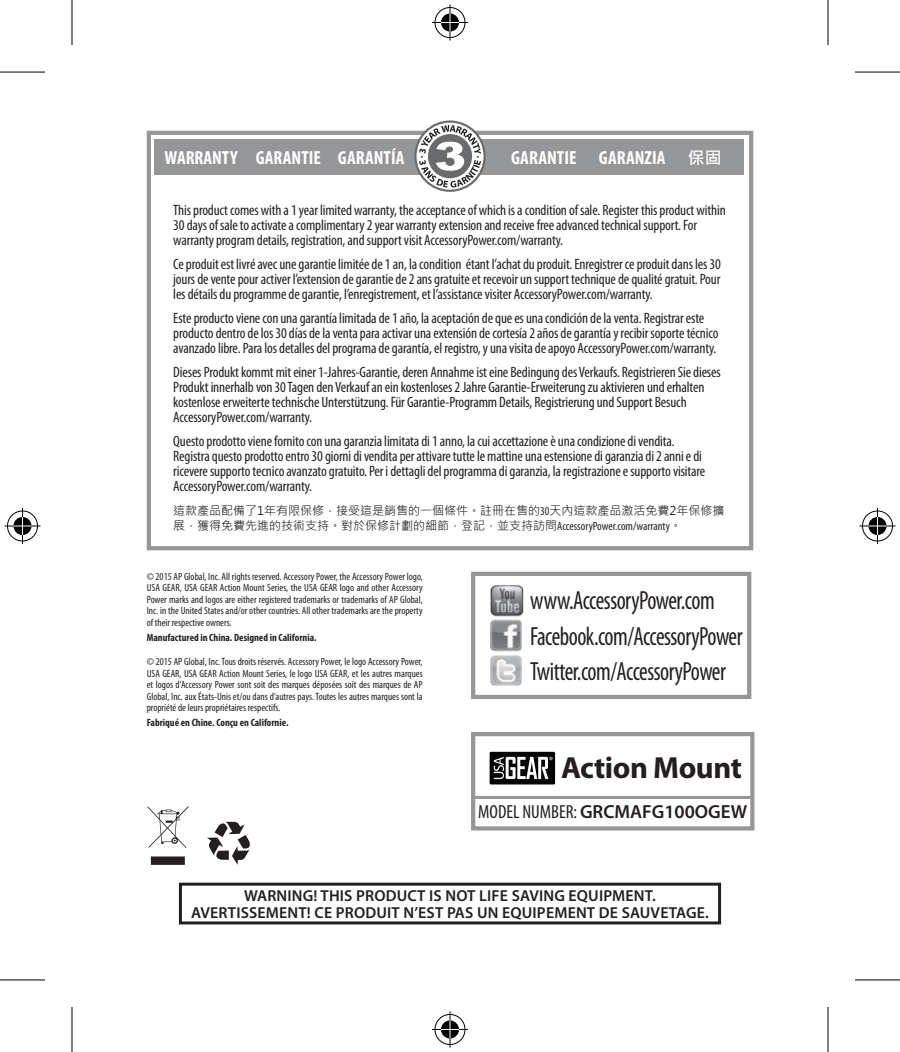
<style>
.page{position:relative;width:900px;height:1052px;background:#fff}
.page>*{position:absolute;margin:0;border:0;box-sizing:border-box;transform-origin:0 0}
.t1{font:700 30.6px "Myriad Pro";letter-spacing:-.015em;color:#231f20}
.t2{font:condensed 26.4px/35.7px "Myriad Pro";letter-spacing:-.02em;color:#231f20;scale:.9 1}
.t3{font:700 condensed 18.9px "Myriad Pro";color:#fff}
.t4{font:600 18.9px "Myriad Pro";color:#231f20}
.t5{font:600 15.9px/16.5px "Myriad Pro";letter-spacing:.01em;color:#231f20;text-align:center}
.t6{font:condensed 15px/15px "Myriad Pro";letter-spacing:-.01em;color:#231f20}
.t7{font:12px/15px "Microsoft Jheng Hei";color:#231f20}
.t8{font:condensed 10.5px/11.7px "Myriad Pro";color:#231f20;text-align:justify}
.t9{font:700 condensed 10.5px "Myriad Pro";color:#231f20}
.s1{font-family:"Microsoft Jheng Hei";font-stretch:normal;font-size:16.8px}
.s2{font-family:"Myriad Pro";font-stretch:condensed}
.s3{font-weight:400;font-stretch:condensed}
</style>
<div class="page">
<svg style="left:207px;top:821px;width:43px;height:43px"></svg>
<svg style="left:148px;top:806px;width:40px;height:58px"></svg>
<div style="left:179px;top:882px;width:542px;height:42px;border:3px solid #231f20"></div>
<div style="left:147px;top:131px;width:606px;height:419px;border:4px solid #949698"></div>
<div style="left:155px;top:139px;width:589px;height:36px;background:#949698"></div>
<hr style="left:473px;top:796px;width:280px;height:2px;background:#949698">
<div style="left:471px;top:731px;width:283px;height:99px;border:4px solid #949698"></div>
<div style="left:490px;top:751px;width:65px;height:33px;background:#020304"></div>
<svg style="left:494px;top:756px;width:59px;height:23px"></svg>
<div style="left:471px;top:571px;width:280px;height:128px;border:4px solid #949698"></div>
<img style="left:491px;top:585px;width:33px;height:100px">
<svg style="left:414px;top:120px;width:72px;height:72px"></svg>
<svg style="left:0;top:980px;width:45px;height:1px"></svg>
<svg style="left:855px;top:980px;width:45px;height:1px"></svg>
<hr style="left:0;top:71px;width:45px;height:2px;background:#000">
<hr style="left:855px;top:71px;width:45px;height:2px;background:#000">
<hr style="left:0;top:979px;width:45px;height:1px;background:#000">
<hr style="left:855px;top:979px;width:45px;height:1px;background:#000">
<hr style="left:71px;top:0;width:2px;height:45px;background:#000">
<hr style="left:71px;top:1006px;width:2px;height:45px;background:#000">
<hr style="left:827px;top:0;width:2px;height:45px;background:#000">
<hr style="left:827px;top:1006px;width:2px;height:45px;background:#000">
<div style="left:433px;top:6px;width:34px;height:33px;border:4px solid #fff;border-radius:50%"></div>
<hr style="left:432px;top:21px;width:36px;height:3px;background:#fff">
<hr style="left:448px;top:4px;width:4px;height:36px;background:#fff">
<div style="left:439px;top:12px;width:22px;height:21px;border:4px solid #fff;border-radius:50%"></div>
<div style="left:435px;top:7px;width:30px;height:31px;border:1px solid #000;border-radius:50%"></div>
<hr style="left:432px;top:22px;width:36px;height:1px;background:#000">
<hr style="left:449px;top:4px;width:2px;height:36px;background:#000">
<svg style="left:441px;top:14px;width:18px;height:18px"></svg>
<div style="left:433px;top:1012px;width:34px;height:34px;border:4px solid #fff;border-radius:50%"></div>
<svg style="left:432px;top:1027px;width:36px;height:4px"></svg>
<hr style="left:448px;top:1011px;width:4px;height:36px;background:#fff">
<div style="left:439px;top:1018px;width:22px;height:22px;border:4px solid #fff;border-radius:50%"></div>
<div style="left:435px;top:1013px;width:30px;height:31px;border:1px solid #000;border-radius:50%"></div>
<hr style="left:432px;top:1028px;width:36px;height:1px;background:#000">
<hr style="left:449px;top:1011px;width:2px;height:36px;background:#000">
<svg style="left:441px;top:1020px;width:18px;height:18px"></svg>
<div style="left:6px;top:509px;width:33px;height:33px;border:4px solid #fff;border-radius:50%"></div>
<hr style="left:4px;top:524px;width:36px;height:3px;background:#fff">
<hr style="left:21px;top:508px;width:3px;height:36px;background:#fff">
<div style="left:12px;top:515px;width:21px;height:21px;border:4px solid #fff;border-radius:50%"></div>
<div style="left:7px;top:510px;width:31px;height:31px;border:1px solid #000;border-radius:50%"></div>
<hr style="left:4px;top:525px;width:36px;height:1px;background:#000">
<hr style="left:22px;top:508px;width:1px;height:36px;background:#000">
<svg style="left:14px;top:517px;width:18px;height:18px"></svg>
<div style="left:861px;top:509px;width:33px;height:33px;border:4px solid #fff;border-radius:50%"></div>
<hr style="left:860px;top:524px;width:36px;height:3px;background:#fff">
<hr style="left:876px;top:508px;width:3px;height:36px;background:#fff">
<div style="left:867px;top:515px;width:21px;height:21px;border:4px solid #fff;border-radius:50%"></div>
<div style="left:862px;top:510px;width:31px;height:31px;border:1px solid #000;border-radius:50%"></div>
<hr style="left:860px;top:525px;width:36px;height:1px;background:#000">
<hr style="left:877px;top:508px;width:1px;height:36px;background:#000">
<svg style="left:868px;top:517px;width:18px;height:18px"></svg>
<p class="t3" style="left:164px;top:146px;width:242px">WARRANTY GARANTIE GARANTÍA</p>
<p class="t3" style="left:511px;top:146px;width:212px">GARANTIE GARANZIA <span class="s1">保固</span></p>
<p class="t6" style="left:173px;top:202px;width:554px">This product comes with a 1 year limited warranty, the acceptance of which is a condition of sale. Register this product within<br>30 days of sale to activate a complimentary 2 year warranty extension and receive free advanced technical support. For warranty program details, registration, and support visit AccessoryPower.com/warranty.</p>
<p class="t6" style="left:173px;top:256px;width:549px;text-align:justify">Ce produit est livré avec une garantie limitée de 1 an, la condition étant l’achat du produit. Enregistrer ce produit dans les 30 jours de vente pour activer l’extension de garantie de 2 ans gratuite et recevoir un support technique de qualité gratuit. Pour les détails du programme de garantie, l’enregistrement, et l’assistance visiter AccessoryPower.com/warranty.</p>
<p class="t6" style="left:173px;top:310px;width:547px">Este producto viene con una garantía limitada de 1 año, la aceptación de que es una condición de la venta. Registrar este producto dentro de los 30 días de la venta para activar una extensión de cortesía 2 años de garantía y recibir soporte técnico avanzado libre. Para los detalles del programa de garantía, el registro, y una visita de apoyo AccessoryPower.com/warranty.</p>
<p class="t6" style="left:173px;top:364px;width:549px">Dieses Produkt kommt mit einer 1-Jahres-Garantie, deren Annahme ist eine Bedingung des Verkaufs. Registrieren Sie dieses Produkt innerhalb von 30 Tagen den Verkauf an ein kostenloses 2 Jahre Garantie-Erweiterung zu aktivieren und erhalten kostenlose erweiterte technische Unterstützung. Für Garantie-Programm Details, Registrierung und Support Besuch AccessoryPower.com/warranty.</p>
<p class="t6" style="left:173px;top:433px;width:533px">Questo prodotto viene fornito con una garanzia limitata di 1 anno, la cui accettazione è una condizione di vendita.<br>Registra questo prodotto entro 30 giorni di vendita per attivare tutte le mattine una estensione di garanzia di 2 anni e di ricevere supporto tecnico avanzato gratuito. Per i dettagli del programma di garanzia, la registrazione e supporto visitare AccessoryPower.com/warranty.</p>
<p class="t7" style="left:173px;top:502px;width:553px">這款產品配備了1年有限保修，接受這是銷售的一個條件。註冊在售的<span class="s2">30</span>天內這款產品激活免費2年保修擴展，獲得免費先進的技術支持。對於保修計劃的細節，登記，並支持訪問<span class="s2">AccessoryPower.com/warranty</span>。</p>
<p class="t8" style="left:147px;top:570px;width:278px">© 2015 AP Global, Inc. All rights reserved. Accessory Power, the Accessory Power logo, USA GEAR, USA GEAR Action Mount Series, the USA GEAR logo and other Accessory Power marks and logos are either registered trademarks or trademarks of AP Global, Inc. in the United States and/or other countries. All other trademarks are the property of their respective owners.</p>
<p class="t9" style="left:147px;top:630px;width:171px">Manufactured in China. Designed in California.</p>
<p class="t8" style="left:147px;top:655px;width:278px">© 2015 AP Global, Inc. Tous droits réservés. Accessory Power, le logo Accessory Power, USA GEAR, USA GEAR Action Mount Series, le logo USA GEAR, et les autres marques et logos d’Accessory Power sont soit des marques déposées soit des marques de AP Global, Inc. aux États-Unis et/ou dans d’autres pays. Toutes les autres marques sont la propriété de leurs propriétaires respectifs.</p>
<p class="t9" style="left:147px;top:715px;width:143px">Fabriqué en Chine. Conçu en Californie.</p>
<h2 class="t2" style="left:530px;top:581px;width:237px">www.AccessoryPower.com<br>Facebook.com/AccessoryPower<br>Twitter.com/AccessoryPower</h2>
<h1 class="t1" style="left:561px;top:748px;width:182px">Action Mount</h1>
<p class="t4" style="left:478px;top:799px;width:271px"><span class="s3">MODEL NUMBER:</span> GRCMAFG100OGEW</p>
<p class="t5" style="left:191px;top:887px;width:519px">WARNING! THIS PRODUCT IS NOT LIFE SAVING EQUIPMENT.<br>AVERTISSEMENT! CE PRODUIT N’EST PAS UN EQUIPEMENT DE SAUVETAGE.</p>
</div>
